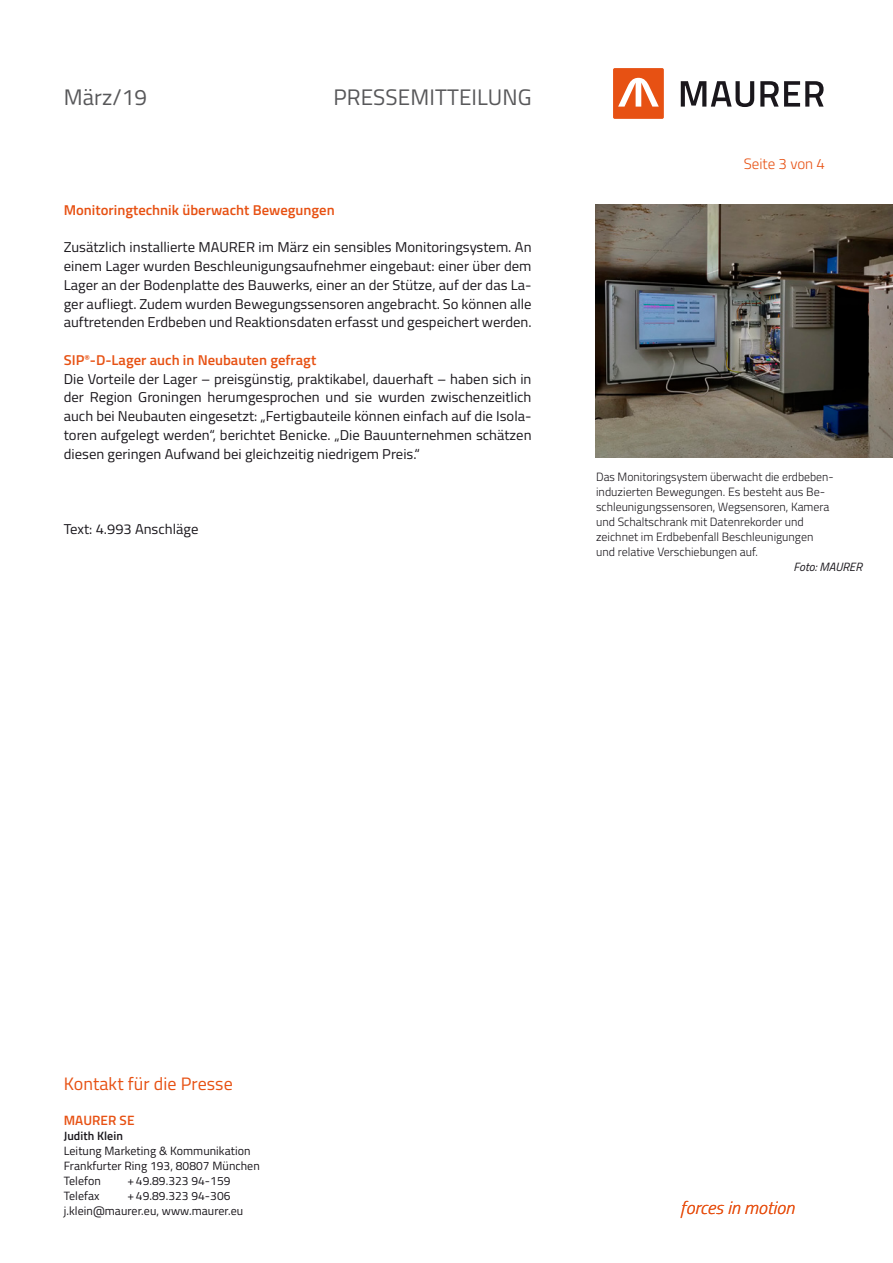
<style>
.page{position:relative;width:893px;height:1263px;background:#fff}
.page>*{position:absolute;margin:0;border:0;box-sizing:border-box;transform-origin:0 0}
.t1{font:22.5px "Titillium";letter-spacing:.005em;color:#58585a}
.t2{font:18px "Titillium";letter-spacing:.005em;color:#e75113}
.t3{font:italic 300 18px "Titillium";letter-spacing:.005em;color:#e75113}
.t4{font:300 15px "Titillium";color:#e75113}
.t5{font:14.25px/18.8px "Titillium";color:#1a171c;text-align:justify}
.t6{font:600 14.25px "Titillium";color:#e75113}
.t7{font:600 13.5px "Titillium";letter-spacing:.005em;color:#e75113}
.t8{font:300 12px/15px "Titillium";color:#1a171c}
.t9{font:12px/15px "Titillium";letter-spacing:.005em;color:#1a171c}
.t10{font:600 12px "Titillium";letter-spacing:.005em;color:#1a171c}
.t11{font:italic 12px "Titillium";color:#1a171c}
.s1{font-weight:600;color:#e75113}
</style>
<div class="page">
<div style="left:613px;top:68px;width:51px;height:51px;background:#e75113;border-radius:2px"></div>
<svg style="left:681px;top:81px;width:73px;height:26px"></svg>
<svg style="left:760px;top:81px;width:64px;height:26px"></svg>
<svg style="left:618px;top:78px;width:41px;height:29px"></svg>
<img style="left:595px;top:204px;width:298px;height:253px">
<h1 class="t1" style="left:64px;top:81px;width:85px">März/19</h1>
<h1 class="t1" style="left:333px;top:81px;width:200px">PRESSEMITTEILUNG</h1>
<p class="t6" style="left:64px;top:199px;width:272px">Monitoringtechnik überwacht Bewegungen</p>
<p class="t5" style="left:64px;top:237px;width:469px">Zusätzlich installierte MAURER im März ein sensibles Monitoringsystem. An einem Lager wurden Beschleunigungsaufnehmer eingebaut: einer über dem Lager an der Bodenplatte des Bauwerks, einer an der Stütze, auf der das La&shy;ger aufliegt. Zudem wurden Bewegungssensoren angebracht. So können alle auftretenden Erdbeben und Reaktionsdaten erfasst und gespeichert werden.</p>
<p class="t5" style="left:64px;top:350px;width:469px;text-align:left"><span class="s1">SIP</span><sup>®</sup><span class="s1">-D-Lager auch in Neubauten gefragt<br></span>Die Vorteile der Lager – preisgünstig, praktikabel, dauerhaft – haben sich in der Region Groningen herumgesprochen und sie wurden zwischenzeitlich auch bei Neubauten eingesetzt: „Fertigbauteile können einfach auf die Isola&shy;toren aufgelegt werden“, berichtet Benicke. „Die Bauunternehmen schätzen diesen geringen Aufwand bei gleichzeitig niedrigem Preis.“</p>
<p class="t5" style="left:64px;top:518px;width:136px">Text: 4.993 Anschläge</p>
<p class="t4" style="left:744px;top:152px;width:83px">Seite 3 von 4</p>
<p class="t8" style="left:596px;top:469px;width:239px">Das Monitoringsystem überwacht die erdbeben&shy;induzierten Bewegungen. Es besteht aus Be&shy;schleunigungssensoren, Wegsensoren, Kamera und Schaltschrank mit Datenrekorder und zeichnet im Erdbebenfall Beschleunigungen und relative Verschiebungen auf.</p>
<p class="t11" style="left:793px;top:558px;width:70px">Foto: MAURER</p>
<p class="t2" style="left:64px;top:1070px;width:171px">Kontakt für die Presse</p>
<p class="t7" style="left:64px;top:1109px;width:72px">MAURER SE</p>
<p class="t10" style="left:64px;top:1126px;width:61px">Judith Klein</p>
<p class="t9" style="left:64px;top:1142px;width:198px">Leitung Marketing &amp; Kommunikation<br>Frankfurter Ring 193, 80807 München<br>Telefon</p>
<p class="t9" style="left:128px;top:1172px;width:104px">+49.89.323 94-159</p>
<p class="t9" style="left:64px;top:1187px;width:37px">Telefax</p>
<p class="t9" style="left:64px;top:1187px;width:181px;text-indent:64px">+49.89.323 94-306 j.klein@maurer.eu, www.maurer.eu</p>
<p class="t3" style="left:680px;top:1194px;width:115px">forces in motion</p>
</div>
